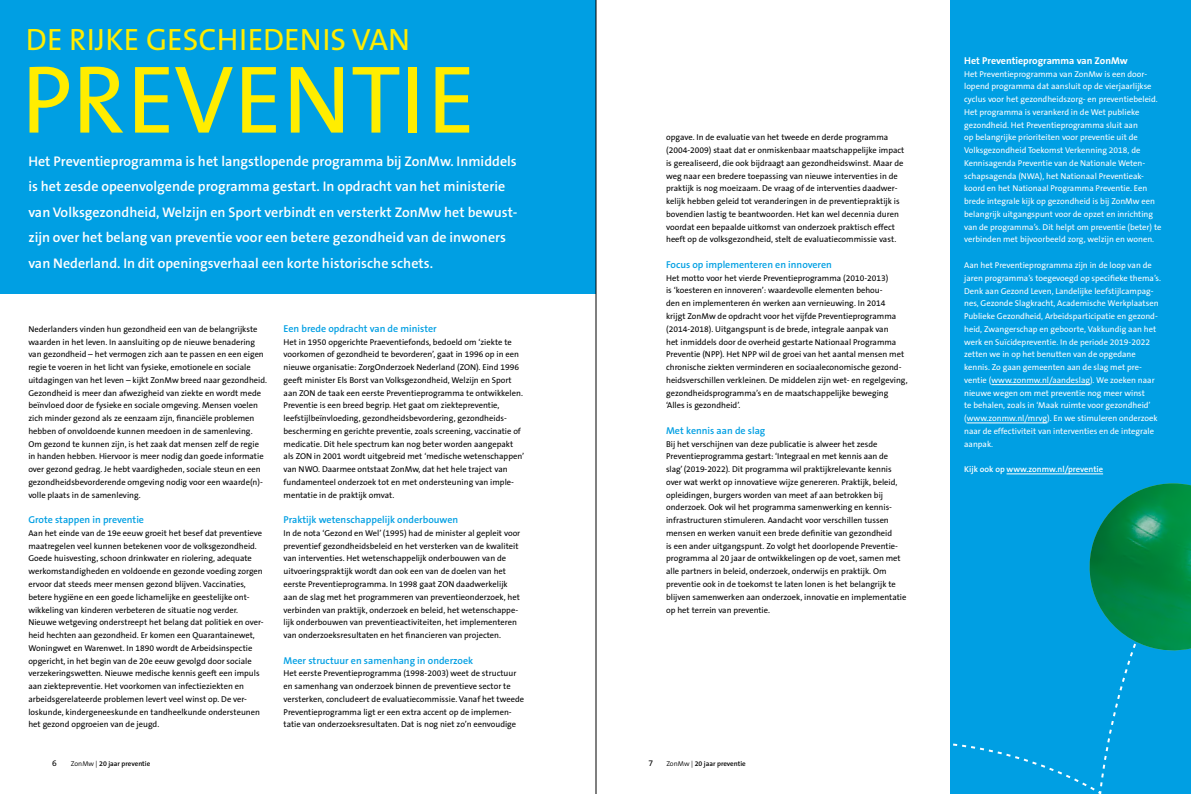
<style>
.page{position:relative;width:1191px;height:794px;background:#fff}
.page>*{position:absolute;margin:0;border:0;box-sizing:border-box;transform-origin:0 0}
.t1{font:97px "The Sans B5 Plain";color:#ffed00}
.t2{font:31px "The Sans B5 Plain";color:#ffed00}
.t3{font:600 14px/25.5px "The Sans B6";color:#fff}
.t4{font:600 10px "The Sans B6";color:#009fe3}
.t5{font:700 10px "The Sans B7";color:#fff}
.t6{font:8.5px/12.8px "The Sans B5 Plain";color:#000}
.t7{font:8.5px/12.8px "The Sans B5 Plain";color:#fff}
.t8{font:600 8.5px "The Sans B6";color:#fff}
.t9{font:600 7px "The Sans B6";color:#000}
.s1{font-family:"The Sans B4";font-weight:300}
</style>
<div class="page">
<div style="left:950px;top:0;width:241px;height:794px;background:#009fe3"></div>
<div style="left:0;top:0;width:595px;height:293px;background:#009fe3"></div>
<hr style="left:991px;top:384px;width:99px;height:1px;background:#fff">
<hr style="left:966px;top:422px;width:81px;height:1px;background:#fff">
<hr style="left:1006px;top:473px;width:97px;height:1px;background:#fff">
<svg style="left:1079px;top:473px;width:54px;height:315px"></svg>
<img style="left:1079px;top:483px;width:112px;height:168px">
<hr style="left:596px;top:0;width:1px;height:794px;background:#000">
<h2 class="t2" style="left:26px;top:23px;width:386px">DE RIJKE GESCHIEDENIS VAN</h2>
<h1 class="t1" style="left:21px;top:49px;width:456px">PREVENTIE</h1>
<p class="t3" style="left:28px;top:149px;width:490px">Het Preventieprogramma is het langstlopende programma bij ZonMw. Inmiddels is het zesde opeenvolgende programma gestart. In opdracht van het ministerie van Volksgezondheid, Welzijn en Sport verbindt en versterkt ZonMw het bewust&shy;zijn over het belang van preventie voor een betere gezondheid van de inwoners van Nederland. In dit openingsverhaal een korte historische schets.</p>
<p class="t6" style="left:28px;top:323px;width:240px">Nederlanders vinden hun gezondheid een van de belangrijkste waarden in het leven. In aansluiting op de nieuwe benadering van gezondheid – het vermogen zich aan te passen en een eigen regie te voeren in het licht van fysieke, emotionele en sociale uitdagingen van het leven – kijkt ZonMw breed naar gezondheid.<br>Gezondheid is meer dan afwezigheid van ziekte en wordt mede beïnvloed door de fysieke en sociale omgeving. Mensen voelen zich minder gezond als ze eenzaam zijn, financiële problemen hebben of onvoldoende kunnen meedoen in de samenleving.<br>Om gezond te kunnen zijn, is het zaak dat mensen zelf de regie in handen hebben. Hiervoor is meer nodig dan goede informatie over gezond gedrag. Je hebt vaardigheden, sociale steun en een gezondheidsbevorderende omgeving nodig voor een waarde(n)- volle plaats in de samenleving.</p>
<p class="t4" style="left:28px;top:514px;width:117px">Grote stappen in preventie</p>
<p class="t6" style="left:28px;top:527px;width:237px">Aan het einde van de 19e eeuw groeit het besef dat preventieve maatregelen veel kunnen betekenen voor de volksgezondheid.<br>Goede huisvesting, schoon drinkwater en riolering, adequate werkomstandigheden en voldoende en gezonde voeding zorgen ervoor dat steeds meer mensen gezond blijven. Vaccinaties, betere hygiëne en een goede lichamelijke en geestelijke ont&shy;wikkeling van kinderen verbeteren de situatie nog verder.<br>Nieuwe wetgeving onderstreept het belang dat politiek en over&shy;heid hechten aan gezondheid. Er komen een Quarantainewet, Woningwet en Warenwet. In 1890 wordt de Arbeidsinspectie opgericht, in het begin van de 20e eeuw gevolgd door sociale verzekeringswetten. Nieuwe medische kennis geeft een impuls aan ziektepreventie. Het voorkomen van infectieziekten en arbeidsgerelateerde problemen levert veel winst op. De ver&shy;loskunde, kindergeneeskunde en tandheelkunde ondersteunen het gezond opgroeien van de jeugd.</p>
<p class="t4" style="left:283px;top:323px;width:155px">Een brede opdracht van de minister</p>
<p class="t6" style="left:283px;top:335px;width:242px">Het in 1950 opgerichte Praeventiefonds, bedoeld om ‘ziekte te voorkomen of gezondheid te bevorderen’, gaat in 1996 op in een nieuwe organisatie: ZorgOnderzoek Nederland (ZON). Eind 1996 geeft minister Els Borst van Volksgezondheid, Welzijn en Sport aan ZON de taak een eerste Preventieprogramma te ontwikkelen.<br>Preventie is een breed begrip. Het gaat om ziektepreventie, leefstijlbeïnvloeding, gezondheidsbevordering, gezondheids&shy;bescherming en gerichte preventie, zoals screening, vaccinatie of medicatie. Dit hele spectrum kan nog beter worden aangepakt als ZON in 2001 wordt uitgebreid met ‘medische wetenschappen’ van NWO. Daarmee ontstaat ZonMw, dat het hele traject van fundamenteel onderzoek tot en met ondersteuning van imple&shy;mentatie in de praktijk omvat.</p>
<p class="t4" style="left:283px;top:514px;width:176px">Praktijk wetenschappelijk onderbouwen</p>
<p class="t6" style="left:283px;top:527px;width:238px">In de nota ‘Gezond en Wel’ (1995) had de minister al gepleit voor preventief gezondheidsbeleid en het versterken van de kwaliteit van interventies. Het wetenschappelijk onderbouwen van de uitvoeringspraktijk wordt dan ook een van de doelen van het eerste Preventieprogramma. In 1998 gaat ZON daadwerkelijk aan de slag met het programmeren van preventieonderzoek, het verbinden van praktijk, onderzoek en beleid, het wetenschappe&shy;lijk onderbouwen van preventieactiviteiten, het implementeren van onderzoeksresultaten en het financieren van projecten.</p>
<p class="t4" style="left:283px;top:655px;width:191px">Meer structuur en samenhang in onderzoek</p>
<p class="t6" style="left:283px;top:667px;width:242px">Het eerste Preventieprogramma (1998-2003) weet de structuur en samenhang van onderzoek binnen de preventieve sector te versterken, concludeert de evaluatiecommissie. Vanaf het tweede Preventieprogramma ligt er een extra accent op de implemen&shy;tatie van onderzoeksresultaten. Dat is nog niet zo’n eenvoudige</p>
<p class="t6" style="left:666px;top:131px;width:240px">opgave. In de evaluatie van het tweede en derde programma (2004-2009) staat dat er onmiskenbaar maatschappelijke impact is gerealiseerd, die ook bijdraagt aan gezondheidswinst. Maar de weg naar een bredere toepassing van nieuwe interventies in de praktijk is nog moeizaam. De vraag of de interventies daadwer&shy;kelijk hebben geleid tot veranderingen in de preventiepraktijk is bovendien lastig te beantwoorden. Het kan wel decennia duren voordat een bepaalde uitkomst van onderzoek praktisch effect heeft op de volksgezondheid, stelt de evaluatiecommissie vast.</p>
<p class="t4" style="left:666px;top:259px;width:167px">Focus op implementeren en innoveren</p>
<p class="t6" style="left:666px;top:272px;width:243px">Het motto voor het vierde Preventieprogramma (2010-2013)<br>is ‘koesteren en innoveren’: waardevolle elementen behou-<br>den en implementeren én werken aan vernieuwing. In 2014<br>krijgt ZonMw de opdracht voor het vijfde Preventieprogramma (2014-2018). Uitgangspunt is de brede, integrale aanpak van<br>het inmiddels door de overheid gestarte Nationaal Programma Preventie (NPP). Het NPP wil de groei van het aantal mensen met chronische ziekten verminderen en sociaaleconomische gezond&shy;heidsverschillen verkleinen. De middelen zijn wet- en regelgeving, gezondheidsprogramma’s en de maatschappelijke beweging ‘Alles is gezondheid’.</p>
<p class="t4" style="left:666px;top:425px;width:101px">Met kennis aan de slag</p>
<p class="t6" style="left:666px;top:438px;width:242px">Bij het verschijnen van deze publicatie is alweer het zesde Preventieprogramma gestart: ‘Integraal en met kennis aan de slag’ (2019-2022). Dit programma wil praktijkrelevante kennis over wat werkt op innovatieve wijze genereren. Praktijk, beleid, opleidingen, burgers worden van meet af aan betrokken bij onderzoek. Ook wil het programma samenwerking en kennis&shy;infrastructuren stimuleren. Aandacht voor verschillen tussen mensen en werken vanuit een brede definitie van gezondheid<br>is een ander uitgangspunt. Zo volgt het doorlopende Preventie&shy;programma al 20 jaar de ontwikkelingen op de voet, samen met alle partners in beleid, onderzoek, onderwijs en praktijk. Om preventie ook in de toekomst te laten lonen is het belangrijk te blijven samenwerken aan onderzoek, innovatie en implementatie op het terrein van preventie.</p>
<p class="t6" style="left:52px;top:756px;width:6px">6</p>
<p class="t9" style="left:71px;top:759px;width:81px"><span class="s1">ZonMw |</span> 20 jaar preventie</p>
<p class="t6" style="left:648px;top:756px;width:6px">7</p>
<p class="t9" style="left:666px;top:759px;width:81px"><span class="s1">ZonMw |</span> 20 jaar preventie</p>
<p class="t5" style="left:964px;top:55px;width:165px">Het Preventieprogramma van ZonMw</p>
<p class="t7" style="left:964px;top:68px;width:199px">Het Preventieprogramma van ZonMw is een door&shy;lopend programma dat aansluit op de vierjaarlijkse cyclus voor het gezondheidszorg- en preventiebeleid.<br>Het programma is verankerd in de Wet publieke gezondheid. Het Preventieprogramma sluit aan<br>op belangrijke prioriteiten voor preventie uit de Volksgezondheid Toekomst Verkenning 2018, de Kennisagenda Preventie van de Nationale Weten&shy;schapsagenda (NWA), het Nationaal Preventieak&shy;koord en het Nationaal Programma Preventie. Een brede integrale kijk op gezondheid is bij ZonMw een belangrijk uitgangspunt voor de opzet en inrichting van de programma’s. Dit helpt om preventie (beter) te verbinden met bijvoorbeeld zorg, welzijn en wonen.</p>
<p class="t7" style="left:964px;top:259px;width:198px">Aan het Preventieprogramma zijn in de loop van de jaren programma’s toegevoegd op specifieke thema’s.<br>Denk aan Gezond Leven, Landelijke leefstijlcampag&shy;nes, Gezonde Slagkracht, Academische Werkplaatsen Publieke Gezondheid, Arbeidsparticipatie en gezond&shy;heid, Zwangerschap en geboorte, Vakkundig aan het werk en Suïcidepreventie. In de periode 2019-2022 zetten we in op het benutten van de opgedane kennis. Zo gaan gemeenten aan de slag met pre&shy;ventie (www.zonmw.nl/aandeslag). We zoeken naar nieuwe wegen om met preventie nog meer winst<br>te behalen, zoals in ‘Maak ruimte voor gezondheid’ (www.zonmw.nl/mrvg). En we stimuleren onderzoek naar de effectiviteit van interventies en de integrale aanpak.</p>
<p class="t8" style="left:964px;top:465px;width:140px">Kijk ook op www.zonmw.nl/preventie</p>
</div>
